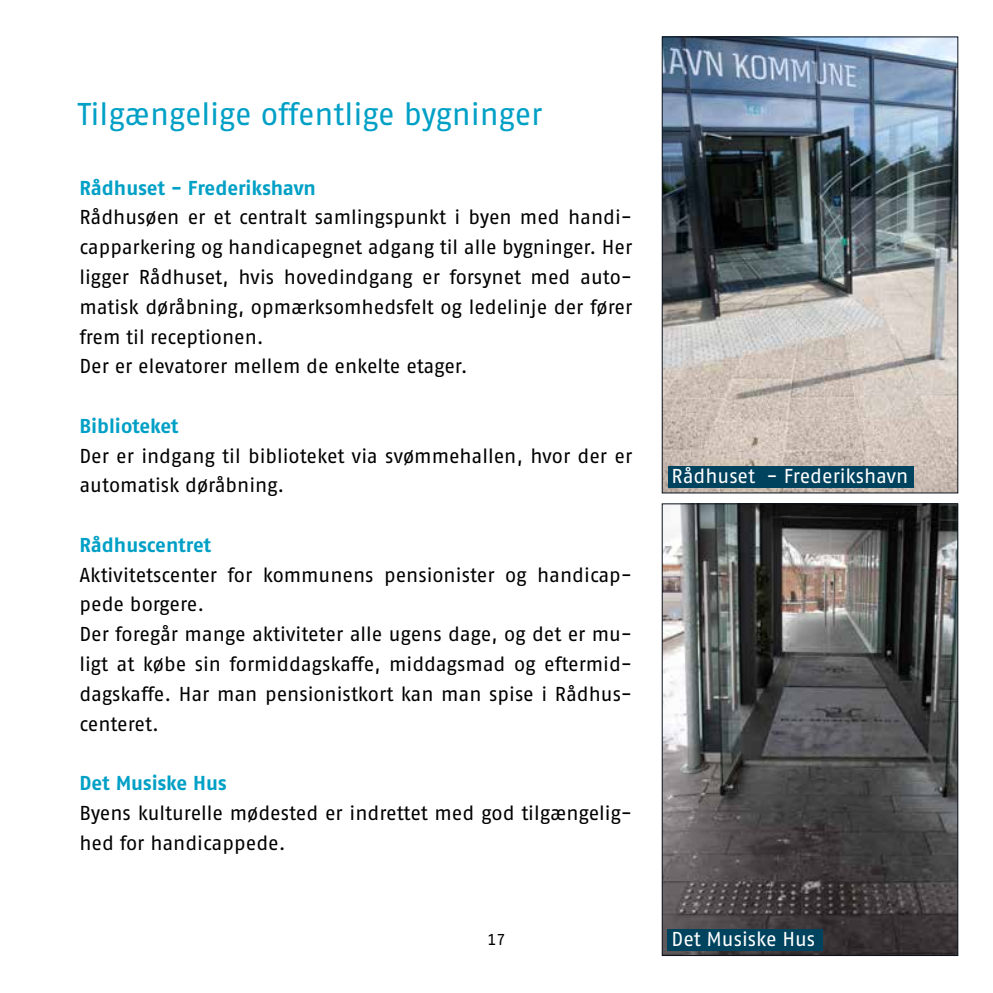
<style>
.page{position:relative;width:993px;height:993px;background:#fff}
.page>*{position:absolute;margin:0;border:0;box-sizing:border-box;transform-origin:0 0}
.t1{font:31.5px "Fago No";letter-spacing:-.01em;color:#00a0c6}
.t2{font:20.12px/29.8px "Fago No";letter-spacing:-.005em;color:#000}
.t3{font:700 20.12px "Fago No";letter-spacing:-.005em;color:#00a0c6}
.t4{font:20.12px "Fago No";letter-spacing:-.005em;color:#fff}
.t5{font:15.75px "Fago No Regular Tf";color:#000}
</style>
<div class="page">
<img style="left:663px;top:505px;width:292px;height:448px">
<div style="left:661px;top:503px;width:296px;height:452px;border:1px solid #0b131d"></div>
<img style="left:663px;top:39px;width:292px;height:452px">
<div style="left:661px;top:37px;width:296px;height:456px;border:1px solid #0b131d"></div>
<div style="left:667px;top:928px;width:155px;height:21px;background:#00435f"></div>
<div style="left:667px;top:466px;width:246px;height:21px;background:#00435f"></div>
<h1 class="t1" style="left:78px;top:96px;width:466px">Tilgængelige offentlige bygninger</h1>
<p class="t3" style="left:79px;top:176px;width:238px">Rådhuset - Frederikshavn</p>
<p class="t2" style="left:79px;top:202px;width:554px">Rådhusøen er et centralt samlingspunkt i byen med handi&shy;capparkering og handicapegnet adgang til alle bygninger. Her ligger Rådhuset, hvis hovedindgang er forsynet med auto&shy;matisk døråbning, opmærksomhedsfelt og ledelinje der fører frem til receptionen.<br>Der er elevatorer mellem de enkelte etager.</p>
<p class="t3" style="left:79px;top:414px;width:101px">Biblioteket</p>
<p class="t2" style="left:79px;top:440px;width:554px">Der er indgang til biblioteket via svømmehallen, hvor der er automatisk døråbning.</p>
<p class="t3" style="left:79px;top:533px;width:133px">Rådhuscentret</p>
<p class="t2" style="left:79px;top:559px;width:554px">Aktivitetscenter for kommunens pensionister og handicap&shy;pede borgere.<br>Der foregår mange aktiviteter alle ugens dage, og det er mu&shy;ligt at købe sin formiddagskaffe, middagsmad og eftermid&shy;dagskaffe. Har man pensionistkort kan man spise i Rådhus&shy;centeret.</p>
<p class="t3" style="left:79px;top:771px;width:149px">Det Musiske Hus</p>
<p class="t2" style="left:79px;top:797px;width:554px">Byens kulturelle mødested er indrettet med god tilgængelig&shy;hed for handicappede.</p>
<p class="t5" style="left:487px;top:930px;width:20px">17</p>
<p class="t4" style="left:671px;top:464px;width:238px">Rådhuset - Frederikshavn</p>
<p class="t4" style="left:671px;top:927px;width:145px">Det Musiske Hus</p>
</div>
